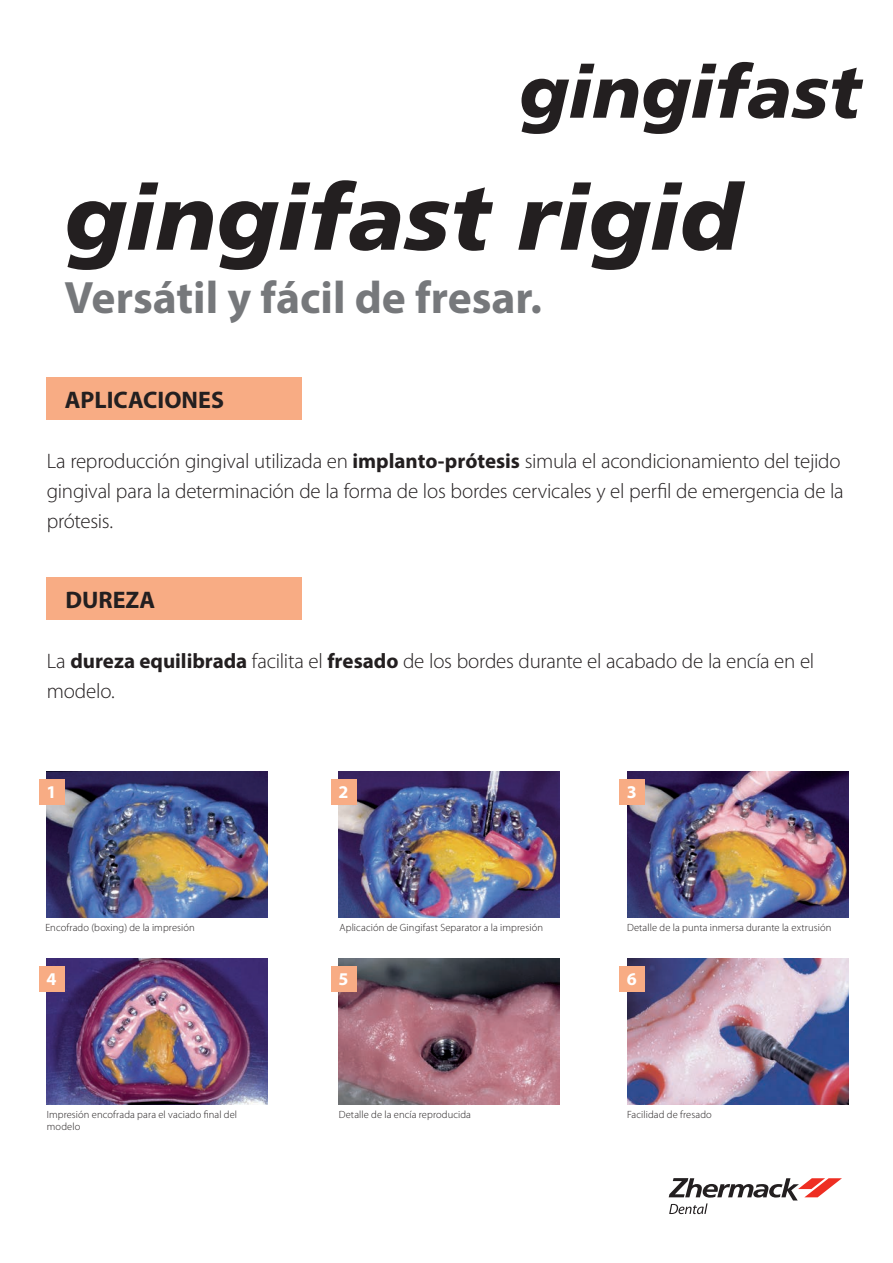
<style>
.page{position:relative;width:893px;height:1263px;background:#fff}
.page>*{position:absolute;margin:0;border:0;box-sizing:border-box;transform-origin:0 0}
.t1{font:italic 900 91.2px "Frutiger LT";color:#231f20}
.sottotitolo_p_2{font:700 45.6px "Myriad Pro";color:#76787b}
.titolo_BIANCO{font:700 24px "Myriad Pro";color:#231f20}
.testo_p_2{font:300 21px/30px "Myriad Pro";letter-spacing:-.015em;color:#231f20}
.t2{font:700 18px "Myriad Pro";color:#fff}
.nota{font:300 10.5px "Myriad Pro";letter-spacing:.01em;color:#231f20}
.s1{font-weight:700}
</style>
<div class="page">
<img style="left:47px;top:772px;width:221px;height:146px">
<img style="left:339px;top:958px;width:221px;height:146px">
<img style="left:47px;top:958px;width:221px;height:146px">
<img style="left:627px;top:958px;width:221px;height:146px">
<div style="left:39px;top:966px;width:26px;height:25px;background:#f8ac84"></div>
<div style="left:331px;top:966px;width:25px;height:25px;background:#f8ac84"></div>
<div style="left:619px;top:966px;width:26px;height:25px;background:#f8ac84"></div>
<img style="left:339px;top:772px;width:221px;height:146px">
<img style="left:627px;top:772px;width:221px;height:146px">
<div style="left:39px;top:779px;width:26px;height:26px;background:#f8ac84"></div>
<div style="left:331px;top:779px;width:25px;height:26px;background:#f8ac84"></div>
<div style="left:619px;top:779px;width:26px;height:26px;background:#f8ac84"></div>
<div style="left:47px;top:378px;width:255px;height:42px;background:#f8ac84"></div>
<div style="left:47px;top:577px;width:255px;height:43px;background:#f8ac84"></div>
<svg style="left:521px;top:62px;width:342px;height:72px"></svg>
<svg style="left:669px;top:1178px;width:173px;height:36px"></svg>
<p class="t1" style="left:65px;top:163px;width:677px">gingifast rigid</p>
<p class="sottotitolo_p_2" style="left:65px;top:268px;width:479px">Versátil y fácil de fresar.</p>
<p class="titolo_BIANCO" style="left:65px;top:384px;width:161px">APLICACIONES</p>
<p class="testo_p_2" style="left:47px;top:446px;width:798px">La reproducción gingival utilizada en <span class="s1">implanto-prótesis</span> simula el acondicionamiento del tejido gingival para la determinación de la forma de los bordes cervicales y el perfil de emergencia de la prótesis.</p>
<p class="titolo_BIANCO" style="left:65px;top:584px;width:91px">DUREZA</p>
<p class="testo_p_2" style="left:47px;top:646px;width:769px">La <span class="s1">dureza equilibrada</span> facilita el <span class="s1">fresado</span> de los bordes durante el acabado de la encía en el modelo.</p>
<p class="t2" style="left:47px;top:780px;width:11px">1</p>
<p class="t2" style="left:339px;top:780px;width:11px">2</p>
<p class="t2" style="left:627px;top:780px;width:11px">3</p>
<p class="nota" style="left:45px;top:922px;width:151px">Encofrado (boxing) de la impresión</p>
<p class="nota" style="left:339px;top:922px;width:205px">Aplicación de Gingifast Separator a la impresión</p>
<p class="nota" style="left:627px;top:922px;width:206px">Detalle de la punta inmersa durante la extrusión</p>
<p class="t2" style="left:47px;top:967px;width:11px">4</p>
<p class="t2" style="left:339px;top:967px;width:11px">5</p>
<p class="t2" style="left:627px;top:967px;width:11px">6</p>
<p class="nota" style="left:47px;top:1109px;width:192px">Impresión encofrada para el vaciado final del</p>
<p class="nota" style="left:339px;top:1109px;width:134px">Detalle de la encía reproducida</p>
<p class="nota" style="left:47px;top:1121px;width:35px">modelo</p>
<p class="nota" style="left:627px;top:1109px;width:86px">Facilidad de fresado</p>
</div>
